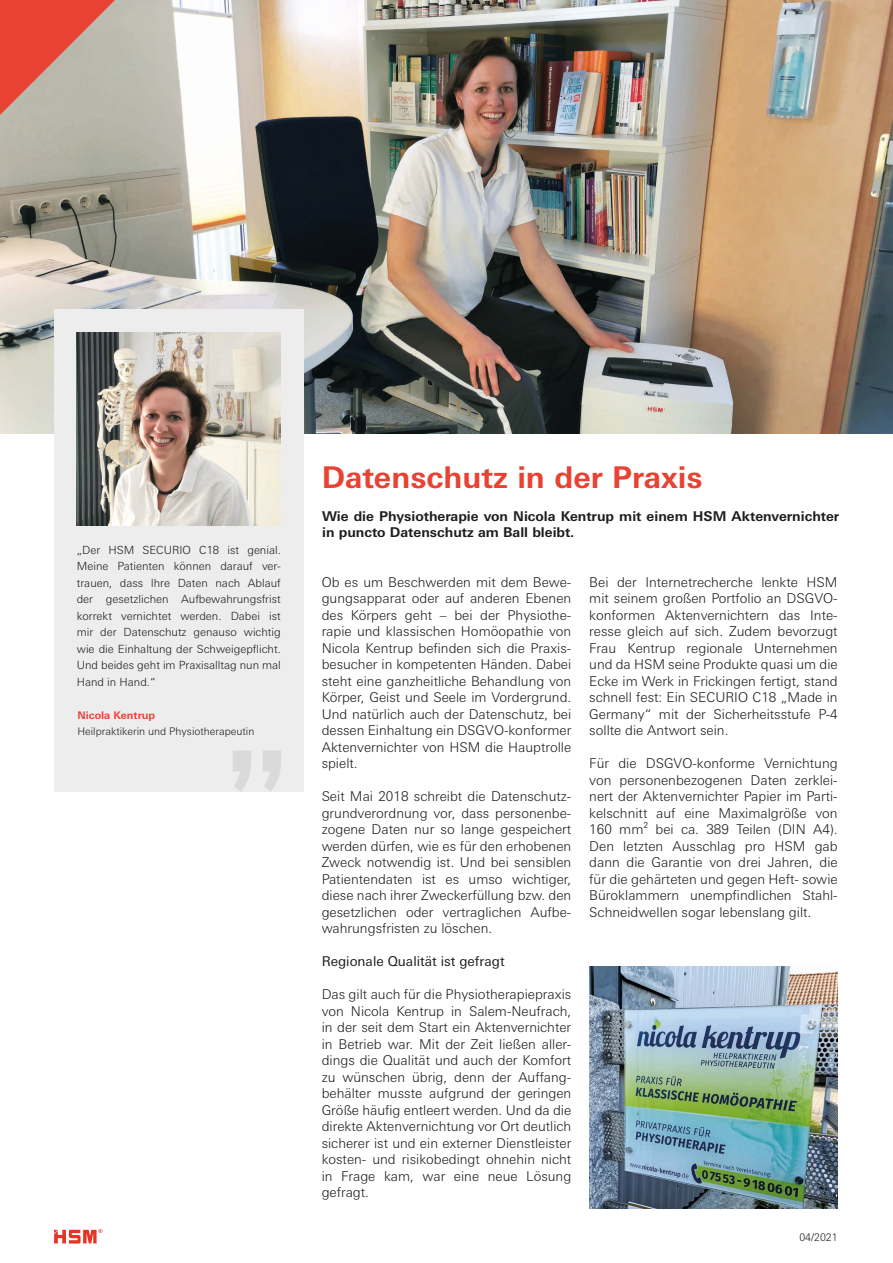
<style>
.page{position:relative;width:893px;height:1263px;background:#fff}
.page>*{position:absolute;margin:0;border:0;box-sizing:border-box;transform-origin:0 0}
.t1{font:700 30px "Univers Next W1 G";color:#e84233}
.t2{font:300 13.5px/16.5px "Univers Next W1 G";color:#1d1d1b;text-align:justify}
.t3{font:700 13.5px/16.5px "Univers Next W1 G";color:#1d1d1b}
.t4{font:13.5px "Univers Next W1 G";color:#1d1d1b}
.t5{font:300 11.25px/16.5px "Univers Next W1 G";color:#1d1d1b;text-align:justify}
.t6{font:300 10.5px "Univers Next W1 G";color:#1d1d1b}
.t7{font:700 10.5px "Univers Next W1 G";color:#e84233}
</style>
<div class="page">
<img style="left:0;top:0;width:893px;height:434px">
<svg style="left:0;top:0;width:115px;height:115px;background:#d07d6f"></svg>
<svg style="left:54px;top:1229px;width:48px;height:14px"></svg>
<img style="left:589px;top:966px;width:249px;height:243px">
<div style="left:54px;top:309px;width:250px;height:483px;background:#ededed"></div>
<img style="left:77px;top:333px;width:204px;height:193px">
<svg style="left:233px;top:751px;width:48px;height:40px"></svg>
<p class="t5" style="left:77px;top:541px;width:206px">„Der HSM SECURIO C18 ist genial.<br>Meine Patienten können darauf ver&shy;trauen, dass Ihre Daten nach Ablauf der gesetzlichen Aufbewahrungsfrist korrekt vernichtet werden. Dabei ist mir der Datenschutz genauso wichtig wie die Einhaltung der Schweigepflicht.<br>Und beides geht im Praxisalltag nun mal Hand in Hand.“</p>
<p class="t7" style="left:77px;top:709px;width:79px">Nicola Kentrup</p>
<p class="t6" style="left:77px;top:725px;width:178px">Heilpraktikerin und Physiotherapeutin</p>
<h1 class="t1" style="left:322px;top:459px;width:383px">Datenschutz in der Praxis</h1>
<p class="t3" style="left:322px;top:508px;width:519px">Wie die Physiotherapie von Nicola Kentrup mit einem HSM Aktenvernichter in puncto Datenschutz am Ball bleibt.</p>
<p class="t2" style="left:589px;top:574px;width:250px">Bei der Internetrecherche lenkte HSM mit seinem großen Portfolio an DSGVO&shy;konformen Aktenvernichtern das Inte&shy;resse gleich auf sich. Zudem bevorzugt Frau Kentrup regionale Unternehmen und da HSM seine Produkte quasi um die Ecke im Werk in Frickingen fertigt, stand schnell fest: Ein SECURIO C18 „Made in Germany“ mit der Sicherheitsstufe P-4 sollte die Antwort sein.</p>
<p class="t2" style="left:589px;top:755px;width:250px">Für die DSGVO-konforme Vernichtung von personenbezogenen Daten zerklei&shy;nert der Aktenvernichter Papier im Parti&shy;kelschnitt auf eine Maximalgröße von 160 mm² bei ca. 389 Teilen (DIN A4).<br>Den letzten Ausschlag pro HSM gab dann die Garantie von drei Jahren, die für die gehärteten und gegen Heft- sowie Büroklammern unempfindlichen Stahl-Schneidwellen sogar lebenslang gilt.</p>
<p class="t2" style="left:322px;top:574px;width:251px">Ob es um Beschwerden mit dem Bewe&shy;gungsapparat oder auf anderen Ebenen des Körpers geht – bei der Physiothe&shy;rapie und klassischen Homöopathie von Nicola Kentrup befinden sich die Praxis&shy;besucher in kompetenten Händen. Dabei steht eine ganzheitliche Behandlung von Körper, Geist und Seele im Vordergrund.<br>Und natürlich auch der Datenschutz, bei dessen Einhaltung ein DSGVO-konformer Aktenvernichter von HSM die Hauptrolle spielt.</p>
<p class="t2" style="left:322px;top:788px;width:251px">Seit Mai 2018 schreibt die Datenschutz&shy;grundverordnung vor, dass personenbe&shy;zogene Daten nur so lange gespeichert werden dürfen, wie es für den erhobenen Zweck notwendig ist. Und bei sensiblen Patientendaten ist es umso wichtiger, diese nach ihrer Zweckerfüllung bzw. den gesetzlichen oder vertraglichen Aufbe&shy;wahrungsfristen zu löschen.</p>
<p class="t4" style="left:322px;top:954px;width:185px">Regionale Qualität ist gefragt</p>
<p class="t2" style="left:322px;top:986px;width:251px">Das gilt auch für die Physiotherapiepraxis von Nicola Kentrup in Salem-Neufrach, in der seit dem Start ein Aktenvernichter in Betrieb war. Mit der Zeit ließen aller&shy;dings die Qualität und auch der Komfort zu wünschen übrig, denn der Auffang&shy;behälter musste aufgrund der geringen Größe häufig entleert werden. Und da die direkte Aktenvernichtung vor Ort deutlich sicherer ist und ein externer Dienstleister kosten- und risikobedingt ohnehin nicht in Frage kam, war eine neue Lösung gefragt.</p>
<p class="t6" style="left:799px;top:1231px;width:40px">04/2021</p>
</div>
